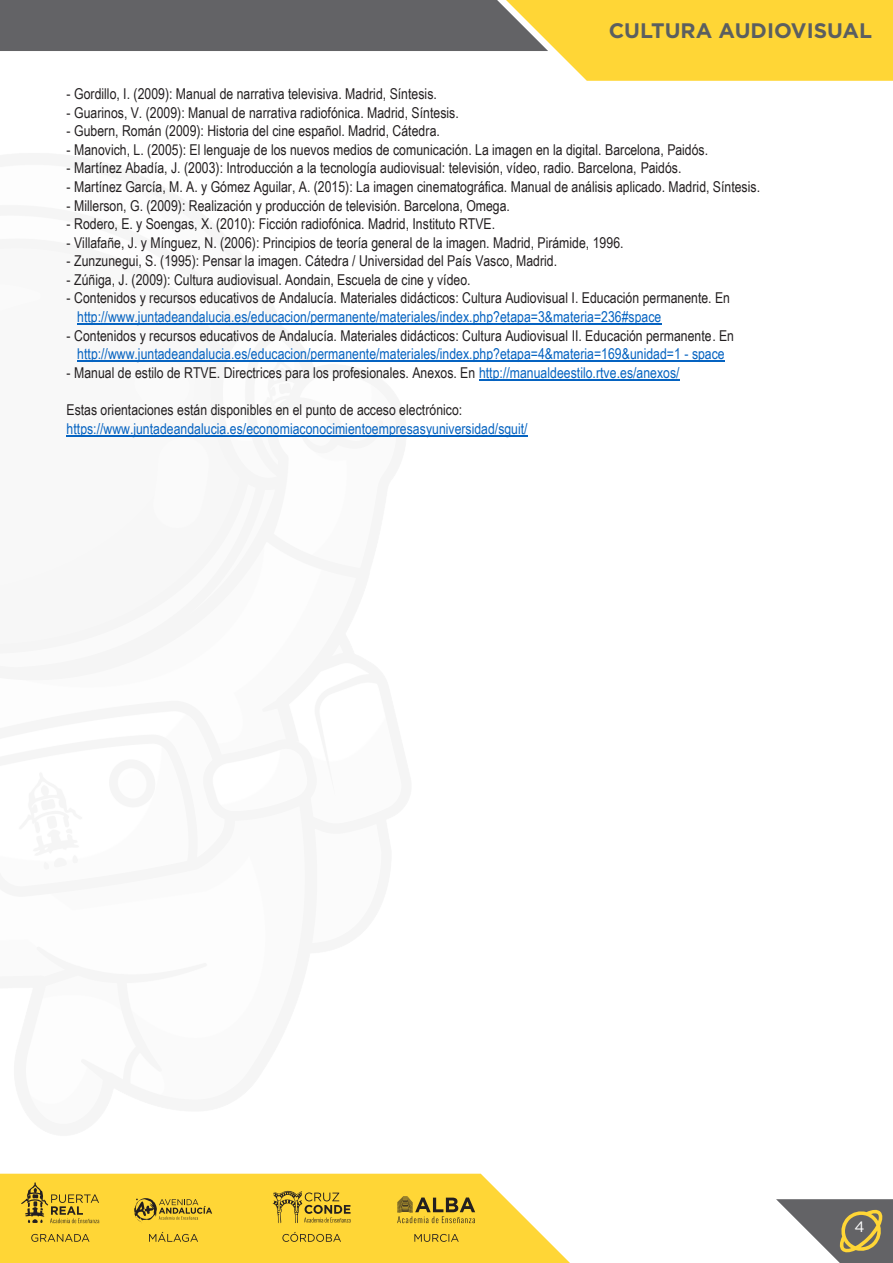
<style>
.page{position:relative;width:893px;height:1263px;background:#fff}
.page>*{position:absolute;margin:0;border:0;box-sizing:border-box;transform-origin:0 0}
.t1{font:700 21px "Gotham";color:#5b5f60}
.t2{font:15px/18.6px "Arial Narrow";color:#231f20}
.t3{font:15px/18.6px "Arial Narrow";color:#0563c1;text-align:center}
.t4{font:15px "Gotham";color:#fff}
.s1{color:#0563c1}
.s2{color:#231f20}
</style>
<div class="page">
<svg style="left:0;top:1174px;width:570px;height:89px;background:#fed94a"></svg>
<svg style="left:0;top:0;width:893px;height:81px"></svg>
<svg style="left:31px;top:1234px;width:58px;height:8px"></svg>
<svg style="left:282px;top:1232px;width:59px;height:10px"></svg>
<svg style="left:149px;top:1232px;width:49px;height:10px"></svg>
<svg style="left:414px;top:1234px;width:45px;height:8px"></svg>
<svg style="left:21px;top:1182px;width:78px;height:41px;background:#d4b231"></svg>
<svg style="left:397px;top:1196px;width:78px;height:27px;background:#bb9e2f"></svg>
<svg style="left:134px;top:1198px;width:78px;height:26px;background:#cdac30"></svg>
<svg style="left:273px;top:1191px;width:77px;height:32px;background:#caaa30"></svg>
<svg style="left:776px;top:1199px;width:117px;height:64px"></svg>
<hr style="left:77px;top:324px;width:585px;height:1px;background:#0563c1">
<hr style="left:77px;top:361px;width:648px;height:1px;background:#0563c1">
<hr style="left:479px;top:379px;width:201px;height:1px;background:#0563c1">
<hr style="left:67px;top:435px;width:461px;height:1px;background:#0563c1">
<h1 class="t1" style="left:609px;top:17px;width:265px">CULTURA AUDIOVISUAL</h1>
<p class="t2" style="left:67px;top:84px;width:372px">- Gordillo, I. (2009): Manual de narrativa televisiva. Madrid, Síntesis.</p>
<p class="t2" style="left:67px;top:102px;width:394px">- Guarinos, V. (2009): Manual de narrativa radiofónica. Madrid, Síntesis.</p>
<p class="t2" style="left:67px;top:121px;width:375px">- Gubern, Román (2009): Historia del cine español. Madrid, Cátedra.</p>
<p class="t2" style="left:67px;top:140px;width:643px">- Manovich, L. (2005): El lenguaje de los nuevos medios de comunicación. La imagen en la digital. Barcelona, Paidós.</p>
<p class="t2" style="left:67px;top:158px;width:616px">- Martínez Abadía, J. (2003): Introducción a la tecnología audiovisual: televisión, vídeo, radio. Barcelona, Paidós.</p>
<p class="t2" style="left:67px;top:177px;width:695px">- Martínez García, M. A. y Gómez Aguilar, A. (2015): La imagen cinematográfica. Manual de análisis aplicado. Madrid, Síntesis.</p>
<p class="t2" style="left:67px;top:195px;width:445px">- Millerson, G. (2009): Realización y producción de televisión. Barcelona, Omega.</p>
<p class="t2" style="left:67px;top:214px;width:430px">- Rodero, E. y Soengas, X. (2010): Ficción radiofónica. Madrid, Instituto RTVE.</p>
<p class="t2" style="left:67px;top:233px;width:559px">- Villafañe, J. y Mínguez, N. (2006): Principios de teoría general de la imagen. Madrid, Pirámide, 1996.</p>
<p class="t2" style="left:67px;top:251px;width:492px">- Zunzunegui, S. (1995): Pensar la imagen. Cátedra / Universidad del País Vasco, Madrid.</p>
<p class="t2" style="left:67px;top:270px;width:405px">- Zúñiga, J. (2009): Cultura audiovisual. Aondain, Escuela de cine y vídeo.</p>
<p class="t2" style="left:77px;top:288px;width:654px;text-indent:-11px">- Contenidos y recursos educativos de Andalucía. Materiales didácticos: Cultura Audiovisual I. Educación permanente. En <span class="s1">http://www.juntadeandalucia.es/educacion/permanente/materiales/index.php?etapa=3&amp;materia=236#space</span></p>
<p class="t3" style="left:67px;top:326px;width:669px"><span class="s2">- Contenidos y recursos educativos de Andalucía. Materiales didácticos: Cultura Audiovisual II. Educación permanente. En </span>http://www.juntadeandalucia.es/educacion/permanente/materiales/index.php?etapa=4&amp;materia=169&amp;unidad=1 - space</p>
<p class="t2" style="left:67px;top:363px;width:614px">- Manual de estilo de RTVE. Directrices para los profesionales. Anexos. En <span class="s1">http://manualdeestilo.rtve.es/anexos/</span></p>
<p class="t3" style="left:67px;top:400px;width:462px;text-align:left"><span class="s2">Estas orientaciones están disponibles en el punto de acceso electrónico: </span>https://www.juntadeandalucia.es/economiaconocimientoempresasyuniversidad/sguit/</p>
<p class="t4" style="left:855px;top:1217px;width:12px">4</p>
</div>
